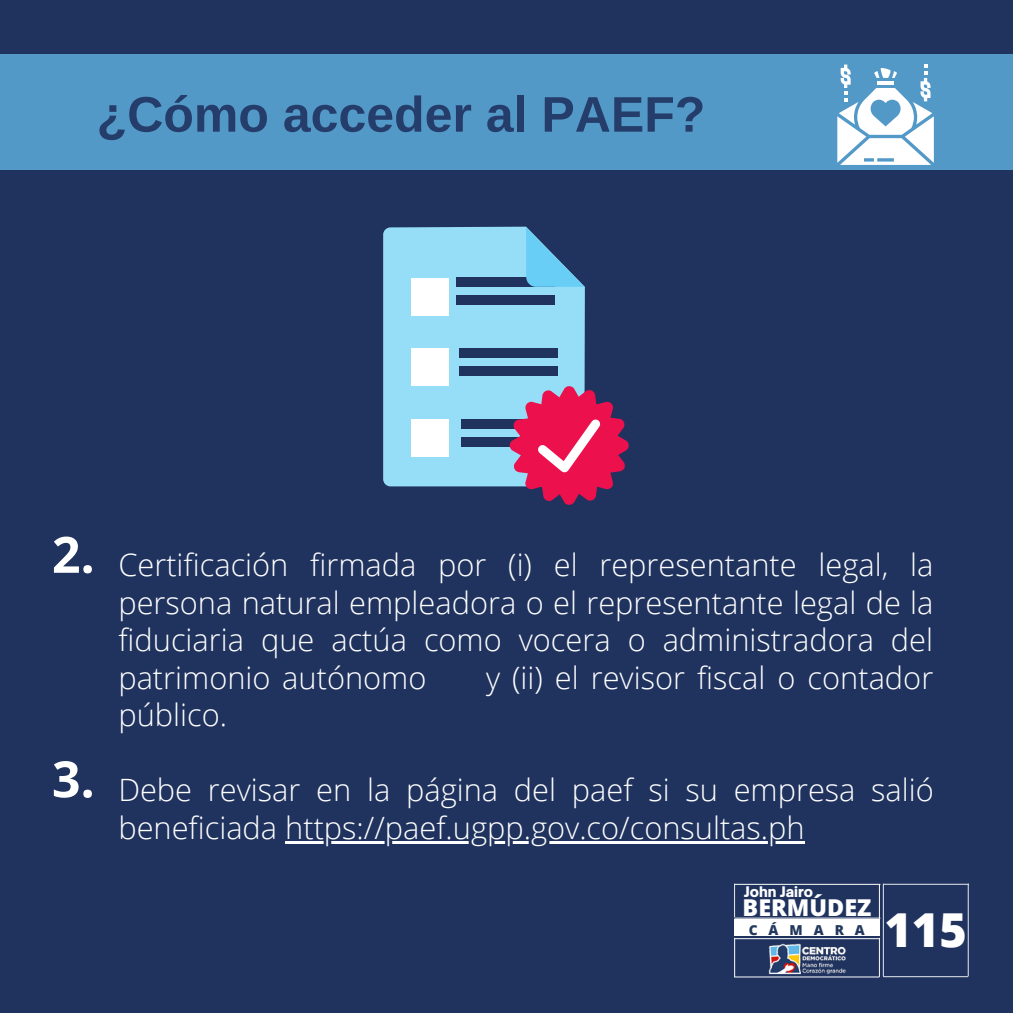
<style>
.page{position:relative;width:1013px;height:1013px;background:#fff}
.page>*{position:absolute;margin:0;border:0;box-sizing:border-box;transform-origin:0 0}
.t1{font:700 50px "Arimo";color:#253d6b}
.t2{font:700 50px "Open Sans";color:#fff}
.t3{font:800 46.75px "Open Sans";color:#fff}
.t4{font:300 30.75px/37.5px "Open Sans";color:#fff;text-align:justify}
.t5{font:800 23.38px "Open Sans Hebrew";color:#fff}
.t6{font:900 14px "Open Sauce One";color:#fff}
.t7{font:800 13.75px "Open Sans";letter-spacing:.8em;color:#22385c}
</style>
<div class="page">
<div style="left:0;top:0;width:1012px;height:1012px;background:#20335f"></div>
<div style="left:0;top:54px;width:1012px;height:116px;background:#5399c8"></div>
<svg style="left:837px;top:65px;width:96px;height:100px"></svg>
<div style="left:734px;top:919px;width:145px;height:17px;background:#fff"></div>
<hr style="left:734px;top:976px;width:144px;height:1px;background:#fff">
<hr style="left:734px;top:938px;width:144px;height:1px;background:#fff">
<hr style="left:879px;top:938px;width:1px;height:38px;background:#fff">
<hr style="left:882px;top:884px;width:1px;height:91px;background:#fff">
<hr style="left:734px;top:938px;width:1px;height:38px;background:#fff">
<hr style="left:883px;top:976px;width:84px;height:1px;background:#fff">
<hr style="left:884px;top:883px;width:84px;height:1px;background:#fff">
<hr style="left:967px;top:884px;width:1px;height:91px;background:#fff">
<hr style="left:734px;top:917px;width:146px;height:1px;background:#fff">
<hr style="left:734px;top:883px;width:146px;height:1px;background:#fff">
<hr style="left:879px;top:884px;width:1px;height:34px;background:#fff">
<img style="left:763px;top:938px;width:89px;height:40px">
<hr style="left:734px;top:884px;width:1px;height:32px;background:#fff">
<div style="left:383px;top:227px;width:202px;height:259px;background:#96ddf8"></div>
<div style="left:411px;top:278px;width:38px;height:37px;background:#fff"></div>
<div style="left:411px;top:348px;width:38px;height:38px;background:#fff"></div>
<div style="left:411px;top:419px;width:38px;height:38px;background:#fff"></div>
<div style="left:461px;top:419px;width:98px;height:9px;background:#20335f"></div>
<div style="left:461px;top:437px;width:98px;height:9px;background:#20335f"></div>
<div style="left:460px;top:348px;width:97px;height:9px;background:#20335f"></div>
<div style="left:460px;top:366px;width:97px;height:9px;background:#20335f"></div>
<div style="left:456px;top:278px;width:98px;height:9px;background:#20335f"></div>
<div style="left:456px;top:296px;width:98px;height:9px;background:#20335f"></div>
<svg style="left:526px;top:227px;width:58px;height:60px"></svg>
<svg style="left:508px;top:385px;width:121px;height:120px"></svg>
<hr style="left:285px;top:840px;width:519px;height:3px;background:#fff">
<p class="t1" style="left:97px;top:86px;width:610px">¿Cómo acceder al PAEF?</p>
<p class="t2" style="left:52px;top:519px;width:44px">2.</p>
<p class="t2" style="left:52px;top:743px;width:44px">3.</p>
<p class="t4" style="left:118px;top:545px;width:816px">Certificación firmada por (i) el representante legal, la persona natural empleadora o el representante legal de la fiduciaria que actúa como vocera o administradora del patrimonio autónomo</p>
<p class="t4" style="left:486px;top:658px;width:449px">y (ii) el revisor fiscal o contador</p>
<p class="t4" style="left:118px;top:695px;width:110px">público.</p>
<p class="t4" style="left:118px;top:770px;width:817px">Debe revisar en la página del paef si su empresa salió beneficiada https://paef.ugpp.gov.co/consultas.ph</p>
<p class="t6" style="left:744px;top:883px;width:70px">John Jairo</p>
<p class="t5" style="left:742px;top:890px;width:130px">BERMÚDEZ</p>
<p class="t7" style="left:748px;top:919px;width:118px">CÁMARA</p>
<p class="t3" style="left:884px;top:896px;width:84px">115</p>
</div>
